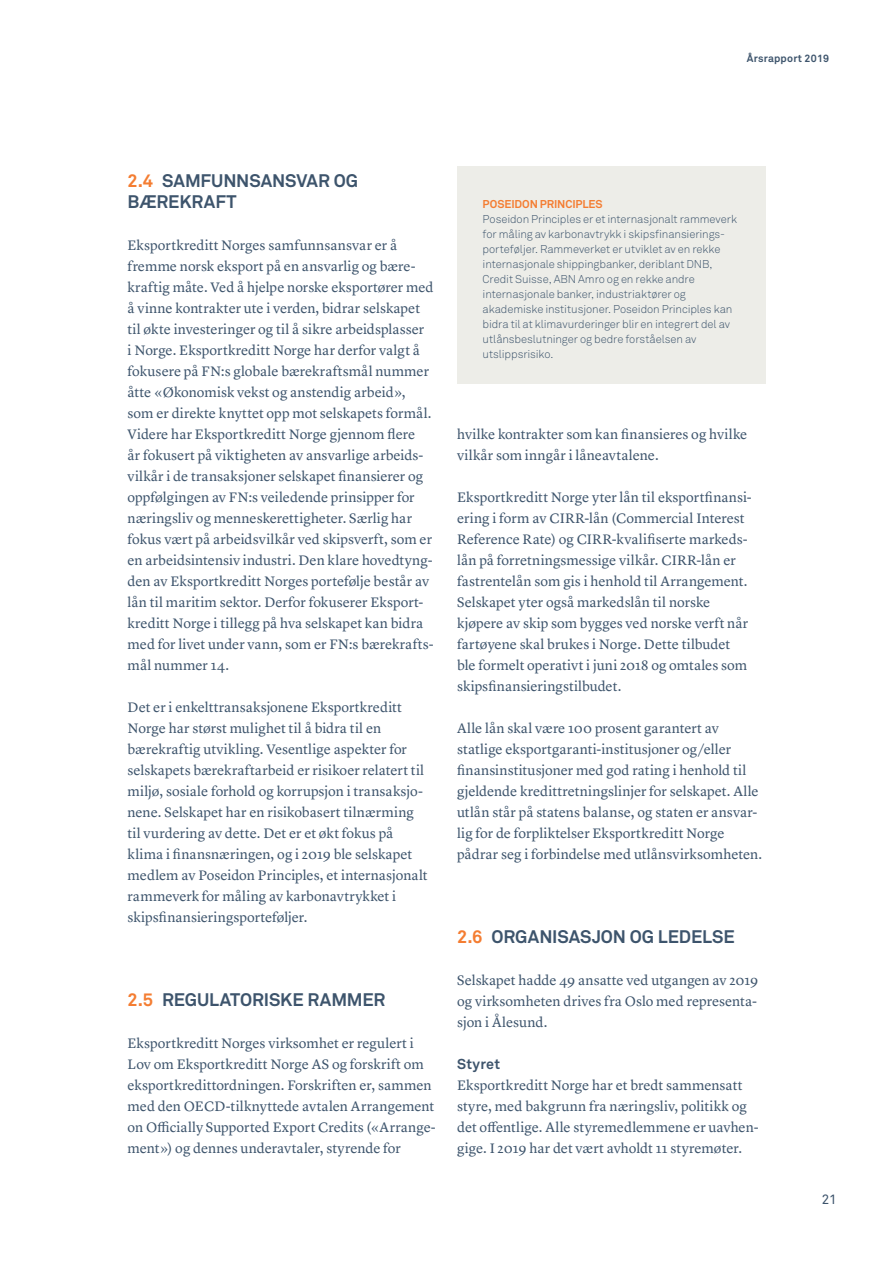
<style>
.page{position:relative;width:893px;height:1263px;background:#fff}
.page>*{position:absolute;margin:0;border:0;box-sizing:border-box;transform-origin:0 0}
._2018_Kapittelnummer{font:700 18px/21px "Akkurat";letter-spacing:-.005em;color:#3d546c}
._2018_Brødtekst{font:14.25px/21px "Lyon Text";color:#3d546c}
._2018_Mellomtittel{font:700 14.25px "Akkurat";letter-spacing:.015em;color:#3d546c}
.t1{font:13.5px "Akkurat";color:#3d546c}
.Modelltekst{font:300 11.25px/15px "Akkurat";letter-spacing:-.01em;color:#3d546c}
.Modelltekst-2{font:700 11.25px "Akkurat";letter-spacing:-.005em;color:#f47d32}
.t2{font:700 10.5px "Akkurat";letter-spacing:.02em;color:#3d546c}
.s1{color:#f47d32}
</style>
<div class="page">
<div style="left:457px;top:166px;width:308px;height:217px;background:#edede8"></div>
<p class="t2" style="left:747px;top:52px;width:84px">Årsrapport 2019</p>
<h2 class="_2018_Kapittelnummer" style="left:128px;top:170px;width:232px"><span class="s1">2.4</span> SAMFUNNSANSVAR OG<br>BÆREKRAFT</h2>
<p class="_2018_Brødtekst" style="left:128px;top:234px;width:308px">Eksportkreditt Norges samfunnsansvar er å fremme norsk eksport på en ansvarlig og bære&shy;kraftig måte. Ved å hjelpe norske eksportører med å vinne kontrakter ute i verden, bidrar selskapet til økte investeringer og til å sikre arbeidsplasser<br>i Norge. Eksportkreditt Norge har derfor valgt å fokusere på FN:s globale bærekraftsmål nummer åtte «Økonomisk vekst og anstendig arbeid», som er direkte knyttet opp mot selskapets formål.<br>Videre har Eksportkreditt Norge gjennom flere<br>år fokusert på viktigheten av ansvarlige arbeids&shy;vilkår i de transaksjoner selskapet finansierer og oppfølgingen av FN:s veiledende prinsipper for næringsliv og menneskerettigheter. Særlig har fokus vært på arbeidsvilkår ved skipsverft, som er en arbeidsintensiv industri. Den klare hovedtyng&shy;den av Eksportkreditt Norges portefølje består av lån til maritim sektor. Derfor fokuserer Eksport&shy;kreditt Norge i tillegg på hva selskapet kan bidra med for livet under vann, som er FN:s bærekrafts&shy;mål nummer 14.</p>
<p class="_2018_Brødtekst" style="left:128px;top:696px;width:301px">Det er i enkelttransaksjonene Eksportkreditt Norge har størst mulighet til å bidra til en bærekraftig utvikling. Vesentlige aspekter for selskapets bærekraftarbeid er risikoer relatert til miljø, sosiale forhold og korrupsjon i transaksjo&shy;nene. Selskapet har en risikobasert tilnærming til vurdering av dette. Det er et økt fokus på klima i finansnæringen, og i 2019 ble selskapet medlem av Poseidon Principles, et internasjonalt rammeverk for måling av karbonavtrykket i skipsfinansieringsporteføljer.</p>
<h2 class="_2018_Kapittelnummer" style="left:128px;top:989px;width:259px"><span class="s1">2.5</span> REGULATORISKE RAMMER</h2>
<p class="_2018_Brødtekst" style="left:128px;top:1032px;width:309px">Eksportkreditt Norges virksomhet er regulert i Lov om Eksportkreditt Norge AS og forskrift om eksportkredittordningen. Forskriften er, sammen med den OECD-tilknyttede avtalen Arrangement on Officially Supported Export Credits («Arrange&shy;ment») og dennes underavtaler, styrende for</p>
<p class="Modelltekst-2" style="left:483px;top:197px;width:122px">POSEIDON PRINCIPLES</p>
<p class="Modelltekst" style="left:483px;top:212px;width:256px">Poseidon Principles er et internasjonalt rammeverk for måling av karbonavtrykk i skipsfinansierings&shy;porteføljer. Rammeverket er utviklet av en rekke internasjonale shippingbanker, deriblant DNB, Credit Suisse, ABN Amro og en rekke andre internasjonale banker, industriaktører og akademiske institusjoner. Poseidon Principles kan bidra til at klimavurderinger blir en integrert del av utlånsbeslutninger og bedre forståelsen av utslippsrisiko.</p>
<p class="_2018_Brødtekst" style="left:457px;top:423px;width:292px">hvilke kontrakter som kan finansieres og hvilke vilkår som inngår i låneavtalene.</p>
<p class="_2018_Brødtekst" style="left:457px;top:486px;width:296px">Eksportkreditt Norge yter lån til eksportfinansi&shy;ering i form av CIRR-lån (Commercial Interest Reference Rate) og CIRR-kvalifiserte markeds&shy;lån på forretningsmessige vilkår. CIRR-lån er fastrentelån som gis i henhold til Arrangement.<br>Selskapet yter også markedslån til norske kjøpere av skip som bygges ved norske verft når fartøyene skal brukes i Norge. Dette tilbudet ble formelt operativt i juni 2018 og omtales som skipsfinansieringstilbudet.</p>
<p class="_2018_Brødtekst" style="left:457px;top:717px;width:307px">Alle lån skal være 100 prosent garantert av statlige eksportgaranti-institusjoner og/eller finansinstitusjoner med god rating i henhold til gjeldende kredittretningslinjer for selskapet. Alle utlån står på statens balanse, og staten er ansvar&shy;lig for de forpliktelser Eksportkreditt Norge pådrar seg i forbindelse med utlånsvirksomheten.</p>
<h2 class="_2018_Kapittelnummer" style="left:457px;top:926px;width:279px"><span class="s1">2.6</span> ORGANISASJON OG LEDELSE</h2>
<p class="_2018_Brødtekst" style="left:457px;top:969px;width:303px;text-align:justify">Selskapet hadde 49 ansatte ved utgangen av 2019 og virksomheten drives fra Oslo med representa&shy;sjon i Ålesund.</p>
<h3 class="_2018_Mellomtittel" style="left:457px;top:1055px;width:44px">Styret</h3>
<p class="_2018_Brødtekst" style="left:457px;top:1074px;width:303px">Eksportkreditt Norge har et bredt sammensatt styre, med bakgrunn fra næringsliv, politikk og det offentlige. Alle styremedlemmene er uavhen&shy;gige. I 2019 har det vært avholdt 11 styremøter.</p>
<p class="t1" style="left:822px;top:1191px;width:16px">21</p>
</div>
